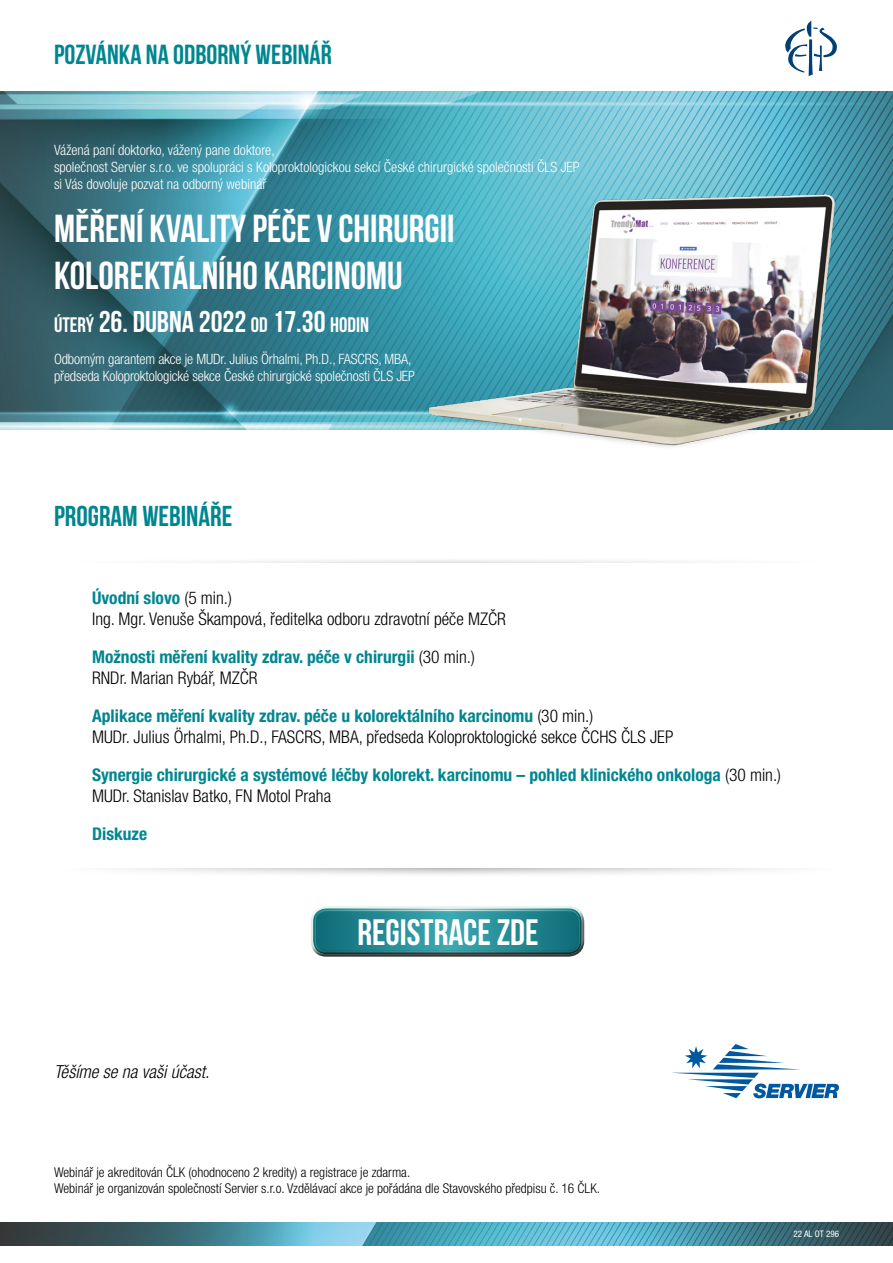
<style>
.page{position:relative;width:893px;height:1263px;background:#fff}
.page>*{position:absolute;margin:0;border:0;box-sizing:border-box;transform-origin:0 0}
.t1{font:39px/46.8px "Bebas Neue";color:#fff}
.t2{font:36.75px "Bebas Neue";color:#fff}
.t3{font:30px "Bebas Neue";color:#fff}
.t4{font:28.8px "Bebas Neue";color:#008690}
.t5{font:27.6px "Bebas Neue";color:#008690}
.t6{font:italic 300 condensed 18px "Helvetica Neue LT Pro";color:#000}
.t7{font:300 condensed 17.55px/21px "Helvetica Neue LT Pro";color:#000}
.t8{font:700 condensed 17.55px/21px "Helvetica Neue LT Pro";color:#008690}
.t9{font:300 condensed 14.25px/17.1px "Helvetica Neue LT Pro";color:#fff}
.t10{font:300 condensed 13.5px/16.2px "Helvetica Neue LT Pro";color:#000}
.t11{font:condensed 9px "Helvetica Neue LT Pro";color:#fff}
.s1{font-size:21px}
.s2{font-weight:700;color:#008690}
.s3{font-weight:300;color:#000}
</style>
<div class="page">
<img style="left:0;top:92px;width:893px;height:338px">
<img style="left:406px;top:184px;width:463px;height:263px">
<img style="left:0;top:1222px;width:893px;height:23px">
<div style="left:48px;top:556px;width:800px;height:321px;background:#000;opacity:.4"></div>
<div style="left:55px;top:563px;width:783px;height:305px;background:#fff"></div>
<svg style="left:671px;top:1044px;width:168px;height:54px"></svg>
<div style="left:304px;top:899px;width:283px;height:54px;background:#fff;opacity:.75"></div>
<div style="left:308px;top:909px;width:283px;height:54px;background:#000;opacity:.75"></div>
<svg style="left:313px;top:908px;width:269px;height:46px;background:#2b8a93"></svg>
<svg style="left:785px;top:21px;width:52px;height:55px"></svg>
<h3 class="t5" style="left:54px;top:40px;width:279px">POZVÁNKA NA ODBORNÝ WEBINÁŘ</h3>
<p class="t9" style="left:54px;top:141px;width:527px">Vážená paní doktorko, vážený pane doktore,<br>společnost Servier s.r.o. ve spolupráci s Koloproktologickou sekcí České chirurgické společnosti ČLS JEP si Vás dovoluje pozvat na odborný webinář</p>
<h1 class="t1" style="left:54px;top:205px;width:402px">MĚŘENÍ KVALITY PÉČE V CHIRURGII<br>KOLOREKTÁLNÍHO KARCINOMU</h1>
<h3 class="t3" style="left:54px;top:305px;width:317px"><span class="s1">ÚTERÝ</span> 26. DUBNA 2022 <span class="s1">OD</span> 17.30 <span class="s1">HODIN</span></h3>
<p class="t9" style="left:54px;top:350px;width:362px">Odborným garantem akce je MUDr. Julius Örhalmi, Ph.D., FASCRS, MBA, předseda Koloproktologické sekce České chirurgické společnosti ČLS JEP</p>
<h3 class="t4" style="left:54px;top:500px;width:180px">PROGRAM WEBINÁŘE</h3>
<p class="t7" style="left:92px;top:587px;width:415px"><span class="s2">Úvodní slovo</span> (5 min.)<br>Ing. Mgr. Venuše Škampová, ředitelka odboru zdravotní péče MZČR</p>
<p class="t8" style="left:92px;top:646px;width:384px">Možnosti měření kvality zdrav. péče v chirurgii <span class="s3">(30 min.)<br>RNDr. Marian Rybář, MZČR</span></p>
<p class="t7" style="left:92px;top:705px;width:583px"><span class="s2">Aplikace měření kvality zdrav. péče u kolorektálního karcinomu</span> (30 min.)<br>MUDr. Julius Örhalmi, Ph.D., FASCRS, MBA, předseda Koloproktologické sekce ČCHS ČLS JEP</p>
<p class="t8" style="left:92px;top:764px;width:690px">Synergie chirurgické a systémové léčby kolorekt. karcinomu – pohled klinického onkologa <span class="s3">(30 min.)<br>MUDr. Stanislav Batko, FN Motol Praha</span></p>
<p class="t8" style="left:92px;top:823px;width:57px">Diskuze</p>
<h2 class="t2" style="left:357px;top:912px;width:183px">REGISTRACE ZDE</h2>
<p class="t6" style="left:54px;top:1061px;width:157px">Těšíme se na vaši účast.</p>
<p class="t10" style="left:54px;top:1163px;width:548px">Webinář je akreditován ČLK (ohodnoceno 2 kredity) a registrace je zdarma.<br>Webinář je organizován společností Servier s.r.o. Vzdělávací akce je pořádána dle Stavovského předpisu č. 16 ČLK.</p>
<p class="t11" style="left:794px;top:1229px;width:47px">22 AL OT 296</p>
</div>
